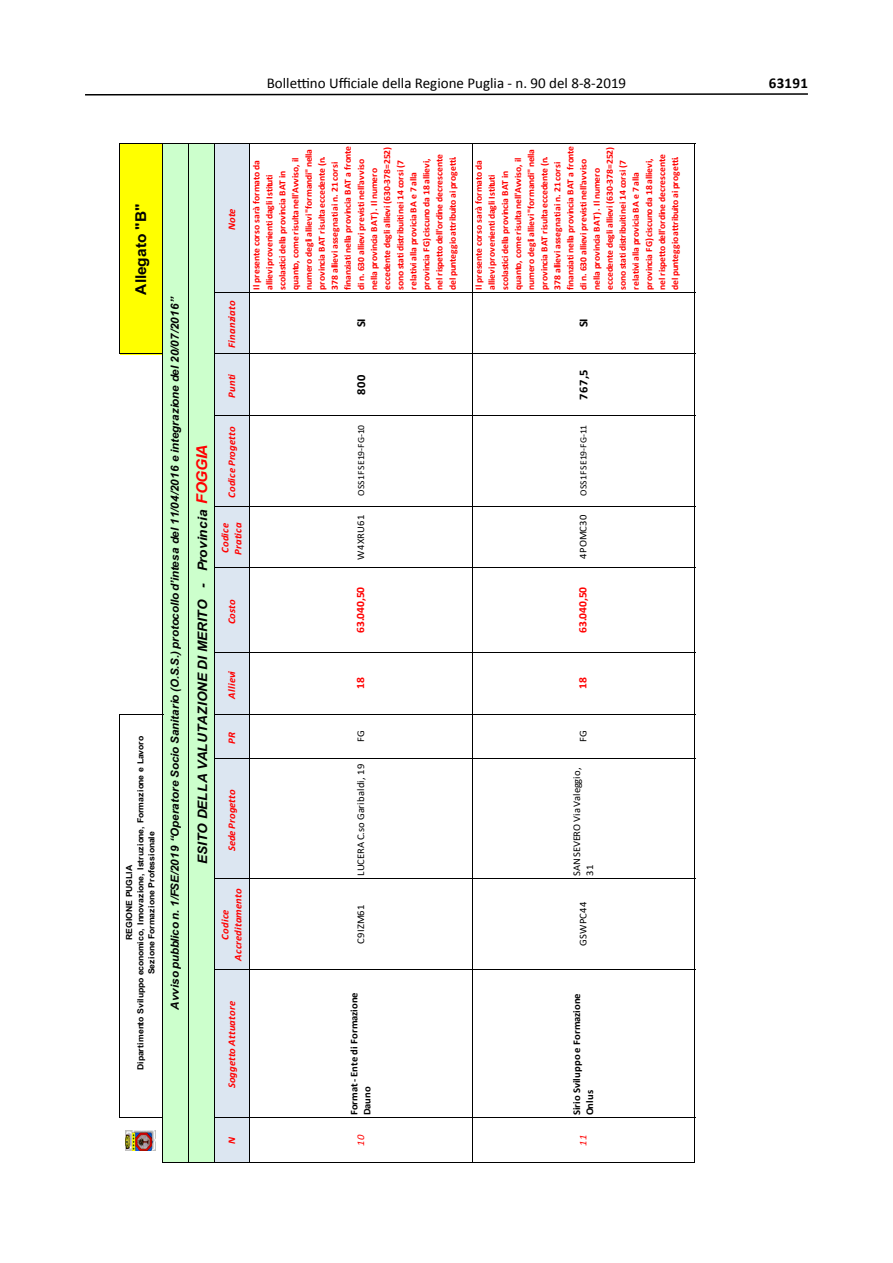
<style>
.page{position:relative;width:893px;height:1263px;background:#fff}
.page>*{position:absolute;margin:0;border:0;box-sizing:border-box;transform-origin:0 0}
.t1{font:15px "Calibri";color:#000}
.t2{font:700 15px "Arial";letter-spacing:.005em;color:#000}
.t3{font:700 15px "Calibri";letter-spacing:.015em;color:#000}
.t4{font:italic 700 13.05px "Arial";letter-spacing:.005em;color:#000}
.t5{font:700 12.15px "Calibri";letter-spacing:.03em;color:#000}
.t6{font:italic 700 11.25px "Arial";letter-spacing:-.01em;color:#000}
.t7{font:700 11.25px "Calibri";letter-spacing:-.005em;color:#f00}
.t8{font:italic 700 10.35px/13px "Calibri";letter-spacing:.02em;color:#f00;text-align:center}
.t9{font:700 10.35px/13px "Calibri";letter-spacing:.01em;color:#000}
.t10{font:10.35px "Calibri";letter-spacing:.005em;color:#000}
.t11{font:10.35px/13px "Calibri";letter-spacing:-.015em;color:#000}
.t12{font:10.35px "Calibri";letter-spacing:.025em;color:#000}
.t13{font:italic 10.35px "Calibri";color:#f00}
.t14{font:700 9.3px/13px "Calibri";letter-spacing:-.025em;color:#f00}
.t15{font:9.3px "Calibri";letter-spacing:.04em;color:#000}
.t16{font:700 8.4px/11.2px "Arial";color:#000;text-align:center}
.s1{font-size:15px;color:#f00}
</style>
<div class="page">
<svg style="left:85px;top:93px;width:723px;height:3px"></svg>
<div style="left:120px;top:143px;width:43px;height:211px;background:#ff0"></div>
<div style="left:162px;top:143px;width:53px;height:1018px;background:#cfc"></div>
<div style="left:214px;top:143px;width:36px;height:1018px;background:#dce6f1"></div>
<hr style="left:119px;top:714px;width:1px;height:403px;background:#000">
<hr style="left:119px;top:1117px;width:44px;height:1px;background:#000">
<hr style="left:120px;top:714px;width:43px;height:1px;background:#000">
<hr style="left:119px;top:353px;width:44px;height:1px;background:#000">
<hr style="left:215px;top:1117px;width:35px;height:1px;background:#000">
<hr style="left:215px;top:714px;width:35px;height:1px;background:#000">
<hr style="left:215px;top:353px;width:35px;height:1px;background:#000">
<hr style="left:120px;top:143px;width:130px;height:1px;background:#000">
<hr style="left:162px;top:1161px;width:88px;height:1px;background:#000">
<hr style="left:215px;top:969px;width:35px;height:1px;background:#000">
<hr style="left:215px;top:878px;width:35px;height:1px;background:#000">
<hr style="left:215px;top:758px;width:35px;height:1px;background:#000">
<hr style="left:215px;top:652px;width:35px;height:1px;background:#000">
<hr style="left:215px;top:567px;width:35px;height:1px;background:#000">
<hr style="left:215px;top:506px;width:35px;height:1px;background:#000">
<hr style="left:215px;top:415px;width:35px;height:1px;background:#000">
<hr style="left:215px;top:292px;width:35px;height:1px;background:#000">
<hr style="left:119px;top:143px;width:1px;height:210px;background:#000">
<hr style="left:162px;top:143px;width:1px;height:1018px;background:#000">
<hr style="left:188px;top:143px;width:1px;height:1018px;background:#000">
<hr style="left:214px;top:143px;width:1px;height:1018px;background:#000">
<hr style="left:249px;top:1161px;width:446px;height:1px;background:#000">
<hr style="left:250px;top:1117px;width:445px;height:1px;background:#000">
<hr style="left:250px;top:969px;width:445px;height:1px;background:#000">
<hr style="left:250px;top:878px;width:445px;height:1px;background:#000">
<hr style="left:250px;top:758px;width:445px;height:1px;background:#000">
<hr style="left:250px;top:714px;width:445px;height:1px;background:#000">
<hr style="left:250px;top:652px;width:445px;height:1px;background:#000">
<hr style="left:250px;top:567px;width:445px;height:1px;background:#000">
<hr style="left:250px;top:506px;width:445px;height:1px;background:#000">
<hr style="left:250px;top:415px;width:445px;height:1px;background:#000">
<hr style="left:250px;top:353px;width:445px;height:1px;background:#000">
<hr style="left:250px;top:292px;width:445px;height:1px;background:#000">
<hr style="left:250px;top:143px;width:445px;height:1px;background:#000">
<hr style="left:249px;top:143px;width:1px;height:1018px;background:#000">
<hr style="left:472px;top:143px;width:1px;height:1018px;background:#000">
<hr style="left:694px;top:143px;width:1px;height:1018px;background:#000">
<img style="left:125px;top:1130px;width:30px;height:21px">
<h1 class="t1" style="left:267px;top:74px;width:361px">Bollettino Ufficiale della Regione Puglia - n. 90 del 8-8-2019</h1>
<h1 class="t3" style="left:769px;top:72px;width:41px">63191</h1>
<p class="t2" style="left:130px;top:294px;width:93px;rotate:-90deg">Allegato "B"</p>
<p class="t16" style="left:124px;top:1070px;width:336px;rotate:-90deg">REGIONE PUGLIA<br>Dipartimento Sviluppo economico, Innovazione, Istruzione, Formazione e Lavoro<br>Sezione Formazione Professionale</p>
<p class="t6" style="left:167px;top:1010px;width:715px;rotate:-90deg">Avviso pubblico n. 1/FSE/2019 “Operatore Socio Sanitario (O.S.S.) protocollo d’intesa del 11/04/2016 e integrazione del 20/07/2016”</p>
<p class="t4" style="left:194px;top:863px;width:421px;rotate:-90deg">ESITO DELLA VALUTAZIONE DI MERITO - Provincia <span class="s1">FOGGIA</span></p>
<p class="t8" style="left:225px;top:230px;width:23px;rotate:-90deg">Note</p>
<p class="t8" style="left:225px;top:348px;width:49px;rotate:-90deg">Finanziato</p>
<p class="t8" style="left:225px;top:398px;width:26px;rotate:-90deg">Punti</p>
<p class="t8" style="left:225px;top:498px;width:73px;rotate:-90deg">Codice Progetto</p>
<p class="t8" style="left:218px;top:555px;width:34px;text-align:left;rotate:-90deg">Codice<br>Pratica</p>
<p class="t8" style="left:225px;top:624px;width:26px;rotate:-90deg">Costo</p>
<p class="t14" style="left:250px;top:290px;width:145px;rotate:-90deg">Il presente corso sarà formato da allievi provenienti dagli Istituti scolastici della provincia BAT in quanto, come risulta nell'Avviso, il numero degli allievi "formandi" nella provincia BAT risulta eccedente (n.<br>378 allievi assegnati ai n. 21 corsi finanziati nella provincia BAT a fronte di n. 630 allievi previsti nell'avviso nella provincia BAT) . Il numero eccedente degli allievi (630-378=252) sono stati distribuiti nei 14 corsi (7 relativi alla provicia BA e 7 alla provincia FG) ciscuno da 18 allievi, nel rispetto dell'ordine decrescente del punteggio attribuito ai progetti.</p>
<p class="t5" style="left:352px;top:327px;width:11px;rotate:-90deg">SI</p>
<p class="t5" style="left:352px;top:395px;width:21px;rotate:-90deg">800</p>
<p class="t15" style="left:355px;top:496px;width:73px;rotate:-90deg">OSS1FSE19-FG-10</p>
<p class="t12" style="left:353px;top:560px;width:46px;rotate:-90deg">W4XRU61</p>
<p class="t7" style="left:352px;top:633px;width:48px;rotate:-90deg">63.040,50</p>
<p class="t8" style="left:225px;top:699px;width:29px;rotate:-90deg">Allievi</p>
<p class="t8" style="left:225px;top:744px;width:13px;rotate:-90deg">PR</p>
<p class="t8" style="left:225px;top:851px;width:63px;rotate:-90deg">Sede Progetto</p>
<p class="t8" style="left:218px;top:961px;width:74px;rotate:-90deg">Codice<br>Accreditamento</p>
<p class="t8" style="left:225px;top:1088px;width:89px;rotate:-90deg">Soggetto Attuatore</p>
<p class="t8" style="left:225px;top:1144px;width:9px;rotate:-90deg">N</p>
<p class="t7" style="left:352px;top:689px;width:13px;rotate:-90deg">18</p>
<p class="t10" style="left:353px;top:742px;width:13px;rotate:-90deg">FG</p>
<p class="t10" style="left:353px;top:876px;width:114px;rotate:-90deg">LUCERA C.so Garibaldi, 19</p>
<p class="t10" style="left:353px;top:943px;width:41px;rotate:-90deg">C9IZM61</p>
<p class="t9" style="left:347px;top:1115px;width:124px;rotate:-90deg">Format - Ente di Formazione<br>Dauno</p>
<p class="t13" style="left:353px;top:1146px;width:13px;rotate:-90deg">10</p>
<p class="t14" style="left:472px;top:290px;width:145px;rotate:-90deg">Il presente corso sarà formato da allievi provenienti dagli Istituti scolastici della provincia BAT in quanto, come risulta nell'Avviso, il numero degli allievi "formandi" nella provincia BAT risulta eccedente (n.<br>378 allievi assegnati ai n. 21 corsi finanziati nella provincia BAT a fronte di n. 630 allievi previsti nell'avviso nella provincia BAT) . Il numero eccedente degli allievi (630-378=252) sono stati distribuiti nei 14 corsi (7 relativi alla provicia BA e 7 alla provincia FG) ciscuno da 18 allievi, nel rispetto dell'ordine decrescente del punteggio attribuito ai progetti.</p>
<p class="t5" style="left:575px;top:327px;width:11px;rotate:-90deg">SI</p>
<p class="t5" style="left:575px;top:400px;width:31px;rotate:-90deg">767,5</p>
<p class="t15" style="left:577px;top:496px;width:73px;rotate:-90deg">OSS1FSE19-FG-11</p>
<p class="t10" style="left:576px;top:559px;width:45px;rotate:-90deg">4POMC30</p>
<p class="t7" style="left:575px;top:633px;width:48px;rotate:-90deg">63.040,50</p>
<p class="t7" style="left:575px;top:689px;width:13px;rotate:-90deg">18</p>
<p class="t10" style="left:576px;top:742px;width:13px;rotate:-90deg">FG</p>
<p class="t11" style="left:570px;top:876px;width:110px;rotate:-90deg">SAN SEVERO Via Valeggio,<br>31</p>
<p class="t10" style="left:576px;top:945px;width:45px;rotate:-90deg">GSWPC44</p>
<p class="t9" style="left:570px;top:1115px;width:123px;rotate:-90deg">Sirio Sviluppo e Formazione<br>Onlus</p>
<p class="t13" style="left:576px;top:1146px;width:13px;rotate:-90deg">11</p>
</div>
